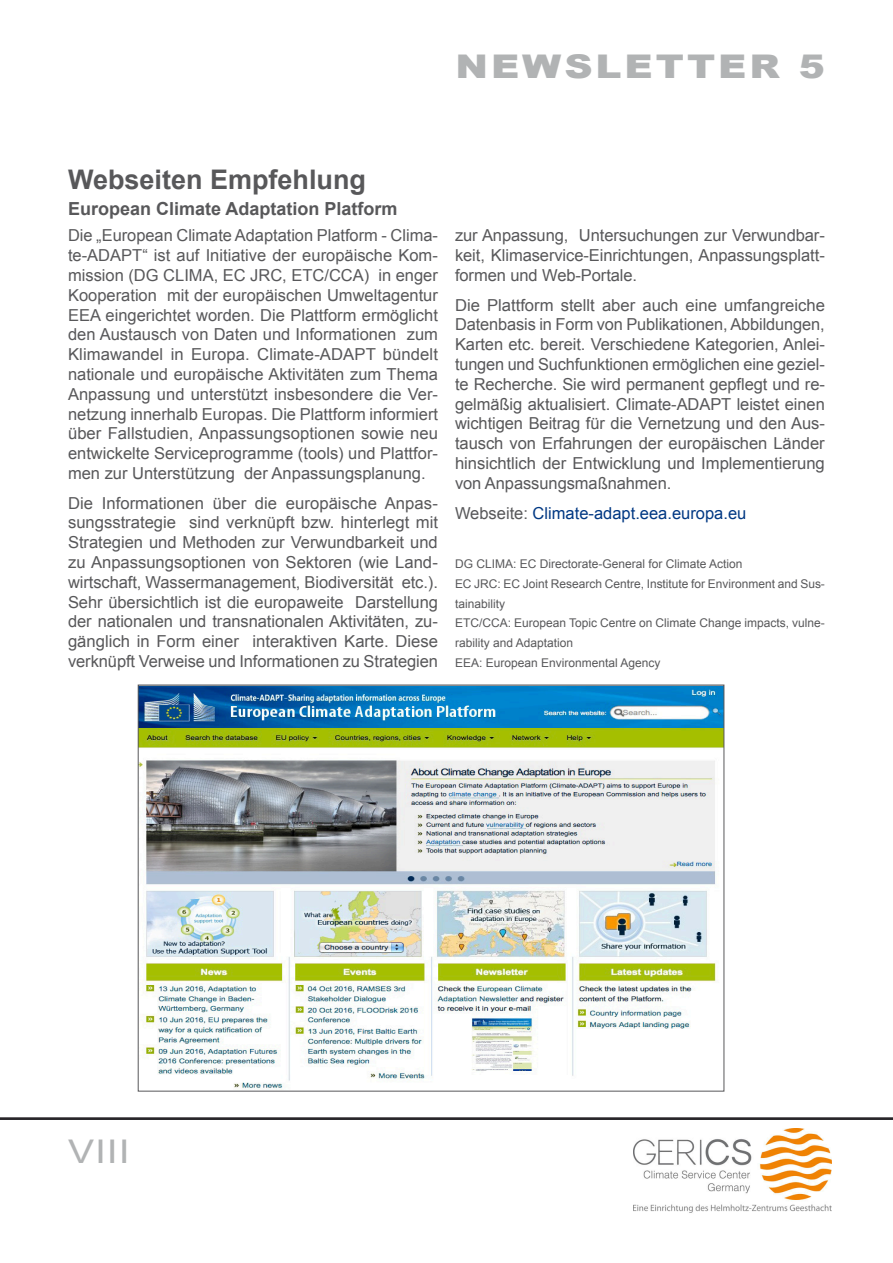
<style>
.page{position:relative;width:893px;height:1263px;background:#fff}
.page>*{position:absolute;margin:0;border:0;box-sizing:border-box;transform-origin:0 0}
.t1{font:900 32.7px "Arial";letter-spacing:.075em;color:#b1b3b4;scale:1.2 1}
.t2{font:32.7px "Arial";color:#b1b3b4;scale:1.2 1}
.t3{font:700 27px "Arial";color:#58585a}
.t4{font:700 18px "Arial";color:#58585a}
.t5{font:16.5px/19.8px "Arial";letter-spacing:-.005em;color:#58585a;text-align:justify}
.t6{font:16.5px "Arial";color:#003883}
.t7{font:12px/19.8px "Arial";color:#58585a}
.s1{color:#58585a}
</style>
<div class="page">
<hr style="left:0;top:1118px;width:893px;height:2px;background:#1a171c">
<hr style="left:0;top:1117px;width:893px;height:2px;background:#1a171c">
<img style="left:140px;top:687px;width:582px;height:402px">
<img style="left:634px;top:1128px;width:198px;height:85px">
<h1 class="t1" style="left:455px;top:42px;width:309px">NEWSLETTER 5</h1>
<h2 class="t3" style="left:68px;top:162px;width:300px">Webseiten Empfehlung</h2>
<p class="t4" style="left:68px;top:197px;width:331px">European Climate Adaptation Platform</p>
<p class="t5" style="left:68px;top:226px;width:372px">Die „European Climate Adaptation Platform - Clima&shy;te-ADAPT“ ist auf Initiative der europäische Kom&shy;mission (DG CLIMA, EC JRC, ETC/CCA) in enger Kooperation mit der europäischen Umweltagentur EEA eingerichtet worden. Die Plattform ermöglicht den Austausch von Daten und Informationen zum Klimawandel in Europa. Climate-ADAPT bündelt nationale und europäische Aktivitäten zum Thema Anpassung und unterstützt insbesondere die Ver&shy;netzung innerhalb Europas. Die Plattform informiert über Fallstudien, Anpassungsoptionen sowie neu entwickelte Serviceprogramme (tools) und Plattfor&shy;men zur Unterstützung der Anpassungsplanung.</p>
<p class="t5" style="left:68px;top:493px;width:371px">Die Informationen über die europäische Anpas&shy;sungsstrategie sind verknüpft bzw. hinterlegt mit Strategien und Methoden zur Verwundbarkeit und zu Anpassungsoptionen von Sektoren (wie Land&shy;wirtschaft, Wassermanagement, Biodiversität etc.).<br>Sehr übersichtlich ist die europaweite Darstellung der nationalen und transnationalen Aktivitäten, zu&shy;gänglich in Form einer interaktiven Karte. Diese verknüpft Verweise und Informationen zu Strategien</p>
<p class="t5" style="left:455px;top:226px;width:371px">zur Anpassung, Untersuchungen zur Verwundbar&shy;keit, Klimaservice-Einrichtungen, Anpassungsplatt&shy;formen und Web-Portale.</p>
<p class="t5" style="left:455px;top:295px;width:372px">Die Plattform stellt aber auch eine umfangreiche Datenbasis in Form von Publikationen, Abbildungen, Karten etc. bereit. Verschiedene Kategorien, Anlei&shy;tungen und Suchfunktionen ermöglichen eine geziel&shy;te Recherche. Sie wird permanent gepflegt und re&shy;gelmäßig aktualisiert. Climate-ADAPT leistet einen wichtigen Beitrag für die Vernetzung und den Aus&shy;tausch von Erfahrungen der europäischen Länder hinsichtlich der Entwicklung und Implementierung von Anpassungsmaßnahmen.</p>
<p class="t6" style="left:455px;top:502px;width:293px"><span class="s1">Webseite:</span> Climate-adapt.eea.europa.eu</p>
<p class="t7" style="left:455px;top:554px;width:371px">DG CLIMA: EC Directorate-General for Climate Action<br>EC JRC: EC Joint Research Centre, Institute for Environment and Sus&shy;tainability<br>ETC/CCA: European Topic Centre on Climate Change impacts, vulne&shy;rability and Adaptation<br>EEA: European Environmental Agency</p>
<h1 class="t2" style="left:68px;top:1129px;width:53px">VIII</h1>
</div>
